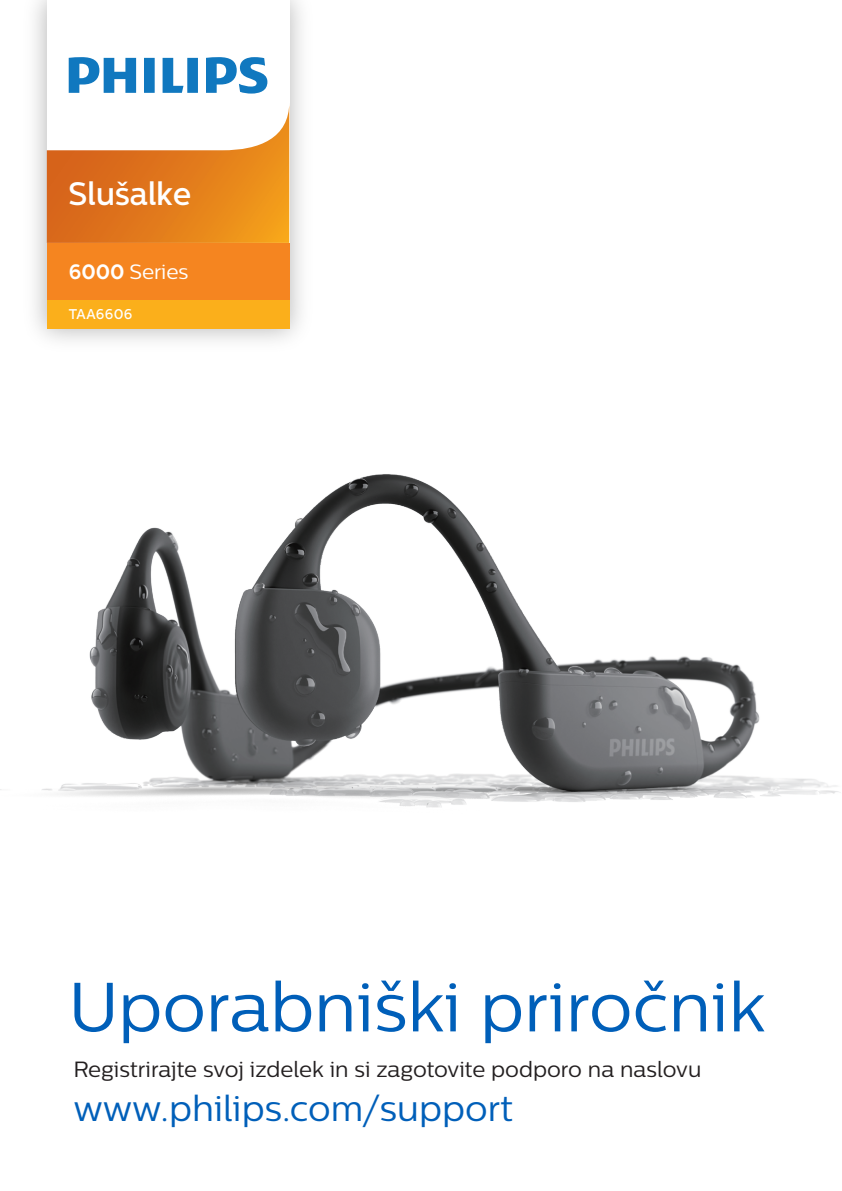
<style>
.page{position:relative;width:842px;height:1191px;background:#fff}
.page>*{position:absolute;margin:0;border:0;box-sizing:border-box;transform-origin:0 0}
.t1{font:69.4px "Centrale Sans";color:#005fb9}
.t2{font:36px "Centrale Sans";color:#005fb9}
.t3{font:500 32.4px "Centrale Sans";letter-spacing:-.01em;color:#fff}
.t4{font:22px "Centrale Sans";color:#231f20}
.t5{font:20.6px "Centrale Sans";letter-spacing:-.005em;color:#fff}
.t6{font:500 14.2px "Centrale Sans";letter-spacing:.015em;color:#fff}
.s1{font-weight:700}
</style>
<div class="page">
<img style="left:34px;top:0;width:268px;height:341px">
<div style="left:47px;top:0;width:242px;height:329px;background:#fff"></div>
<svg style="left:47px;top:108px;width:242px;height:135px"></svg>
<svg style="left:69px;top:57px;width:198px;height:37px"></svg>
<div style="left:47px;top:243px;width:242px;height:57px;background:#f58520"></div>
<div style="left:47px;top:300px;width:242px;height:29px;background:#fbaf1b"></div>
<img style="left:0;top:474px;width:839px;height:334px">
<h3 class="t3" style="left:68px;top:175px;width:125px">Slušalke</h3>
<p class="t5" style="left:69px;top:260px;width:121px"><span class="s1">6000</span> Series</p>
<p class="t6" style="left:69px;top:306px;width:65px">TAA6606</p>
<h1 class="t1" style="left:69px;top:967px;width:698px">Uporabniški priročnik</h1>
<p class="t4" style="left:73px;top:1057px;width:629px">Registrirajte svoj izdelek in si zagotovite podporo na naslovu</p>
<h2 class="t2" style="left:73px;top:1087px;width:441px">www.philips.com/support</h2>
</div>
